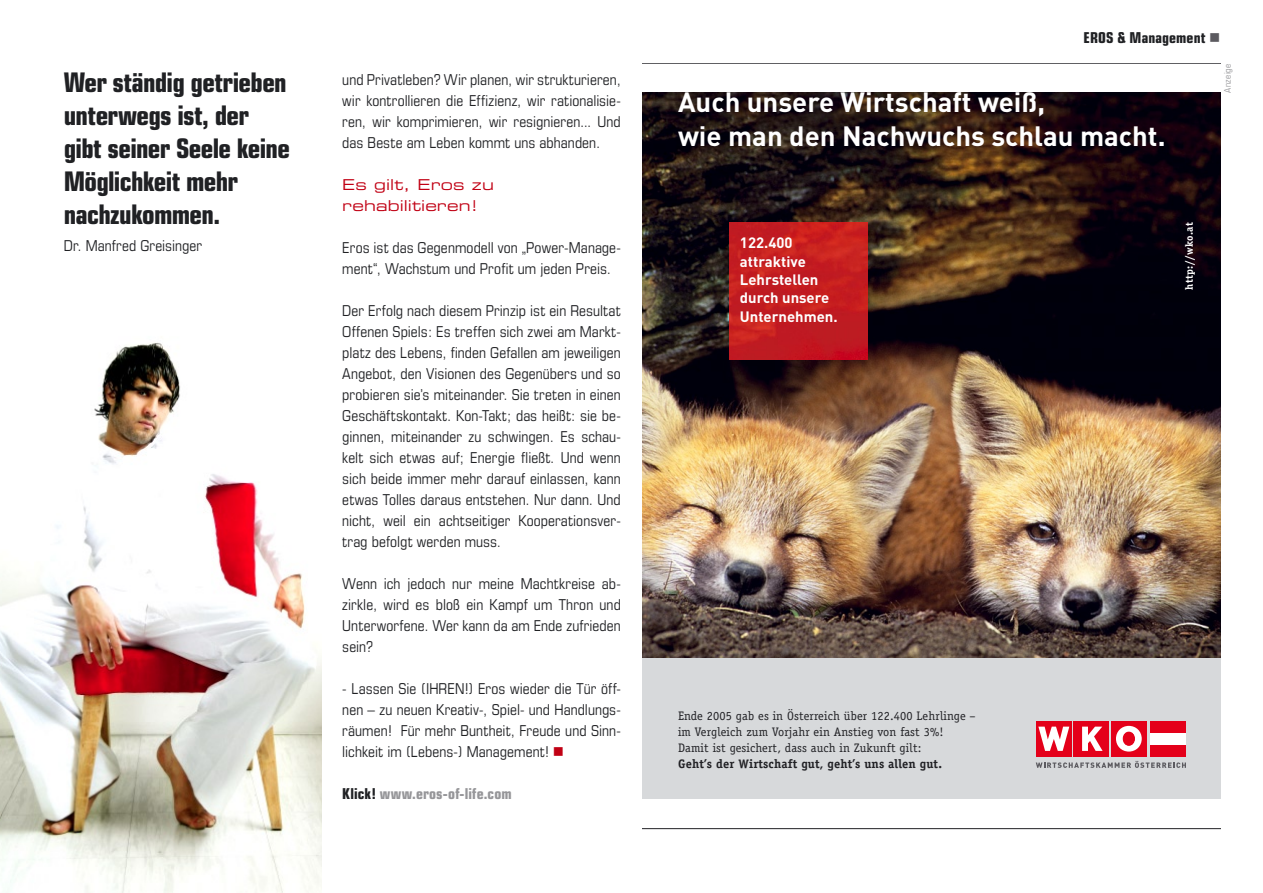
<style>
.page{position:relative;width:1263px;height:893px;background:#fff}
.page>*{position:absolute;margin:0;border:0;box-sizing:border-box;transform-origin:0 0}
.t1{font:700 27.6px/33.3px "DIN";color:#fff}
.t2{font:700 condensed 27px/33px "Eurostile";letter-spacing:-.025em;color:#202124}
.t3{font:condensed 15px/21px "Eurostile";letter-spacing:.005em;color:#202124;text-align:justify}
.Zwischenüberschrift{font:15px/21px "Eurostile Extended Two";letter-spacing:.01em;color:#c10014}
.t4{font:700 condensed 15px "Eurostile";letter-spacing:.01em;color:#969699}
.t5{font:700 condensed 15px "Eurostile";letter-spacing:.005em;color:#202124}
.t6{font:700 14.85px/18.5px "DIN";color:#fff}
.t7{font:12.3px/15.9px "Officina Serif";letter-spacing:.01em;color:#212125}
.t8{font:700 10.5px "Officina Serif";letter-spacing:.035em;color:#fff}
.t9{font:condensed 9px "Eurostile";letter-spacing:.025em;color:#969699}
.s1{color:#c10014}
.s2{color:#202124}
.s3{color:#5c5b60}
.s4{font-weight:700}
</style>
<div class="page">
<img style="left:0;top:122px;width:321px;height:771px">
<img style="left:642px;top:92px;width:578px;height:737px">
<p class="t2" style="left:64px;top:66px;width:228px">Wer ständig getrieben unterwegs ist, der gibt seiner Seele keine<br>Möglichkeit mehr nachzukommen.</p>
<p class="t3" style="left:64px;top:235px;width:140px">Dr. Manfred Greisinger</p>
<p class="t3" style="left:342px;top:69px;width:280px">und Privatleben? Wir planen, wir strukturieren, wir kontrollieren die Effizienz, wir rationalisie&shy;ren, wir komprimieren, wir resignieren... Und das Beste am Leben kommt uns abhanden.</p>
<p class="Zwischenüberschrift" style="left:342px;top:174px;width:153px">Es gilt, Eros zu rehabilitieren!</p>
<p class="t3" style="left:342px;top:237px;width:280px">Eros ist das Gegenmodell von „Power-Manage&shy;ment“, Wachstum und Profit um jeden Preis.</p>
<p class="t3" style="left:342px;top:300px;width:280px">Der Erfolg nach diesem Prinzip ist ein Resultat Offenen Spiels: Es treffen sich zwei am Markt&shy;platz des Lebens, finden Gefallen am jeweiligen Angebot, den Visionen des Gegenübers und so probieren sie’s miteinander. Sie treten in einen Geschäftskontakt. Kon-Takt; das heißt: sie be&shy;ginnen, miteinander zu schwingen. Es schau&shy;kelt sich etwas auf; Energie fließt. Und wenn sich beide immer mehr darauf einlassen, kann etwas Tolles daraus entstehen. Nur dann. Und nicht, weil ein achtseitiger Kooperationsver&shy;trag befolgt werden muss.</p>
<p class="t3" style="left:342px;top:573px;width:280px">Wenn ich jedoch nur meine Machtkreise ab&shy;zirkle, wird es bloß ein Kampf um Thron und Unterworfene. Wer kann da am Ende zufrieden sein?</p>
<p class="t3" style="left:342px;top:678px;width:280px">- Lassen Sie (IHREN!) Eros wieder die Tür öff&shy;nen – zu neuen Kreativ-, Spiel- und Handlungs&shy;räumen! Für mehr Buntheit, Freude und Sinn&shy;lichkeit im (Lebens-) Management! <span class="s1">■</span></p>
<p class="t4" style="left:342px;top:784px;width:171px"><span class="s2">Klick!</span> www.eros-of-life.com</p>
<p class="t5" style="left:1084px;top:28px;width:138px">EROS &amp; Management <span class="s3">■</span></p>
<p class="t1" style="left:678px;top:85px;width:489px">Auch unsere Wirtschaft weiß,<br>wie man den Nachwuchs schlau macht.</p>
<p class="t9" style="left:1222px;top:93px;width:30px;rotate:-90deg">Anzeige</p>
<p class="t6" style="left:740px;top:233px;width:99px">122.400 attraktive<br>Lehrstellen durch unsere<br>Unternehmen.</p>
<p class="t8" style="left:1182px;top:290px;width:69px;rotate:-90deg">http://wko.at</p>
<p class="t7" style="left:678px;top:708px;width:299px">Ende 2005 gab es in Österreich über 122.400 Lehrlinge – im Vergleich zum Vorjahr ein Anstieg von fast 3%!<br>Damit ist gesichert, dass auch in Zukunft gilt:<br><span class="s4">Geht’s der Wirtschaft gut, geht’s uns allen gut.</span></p>
</div>
